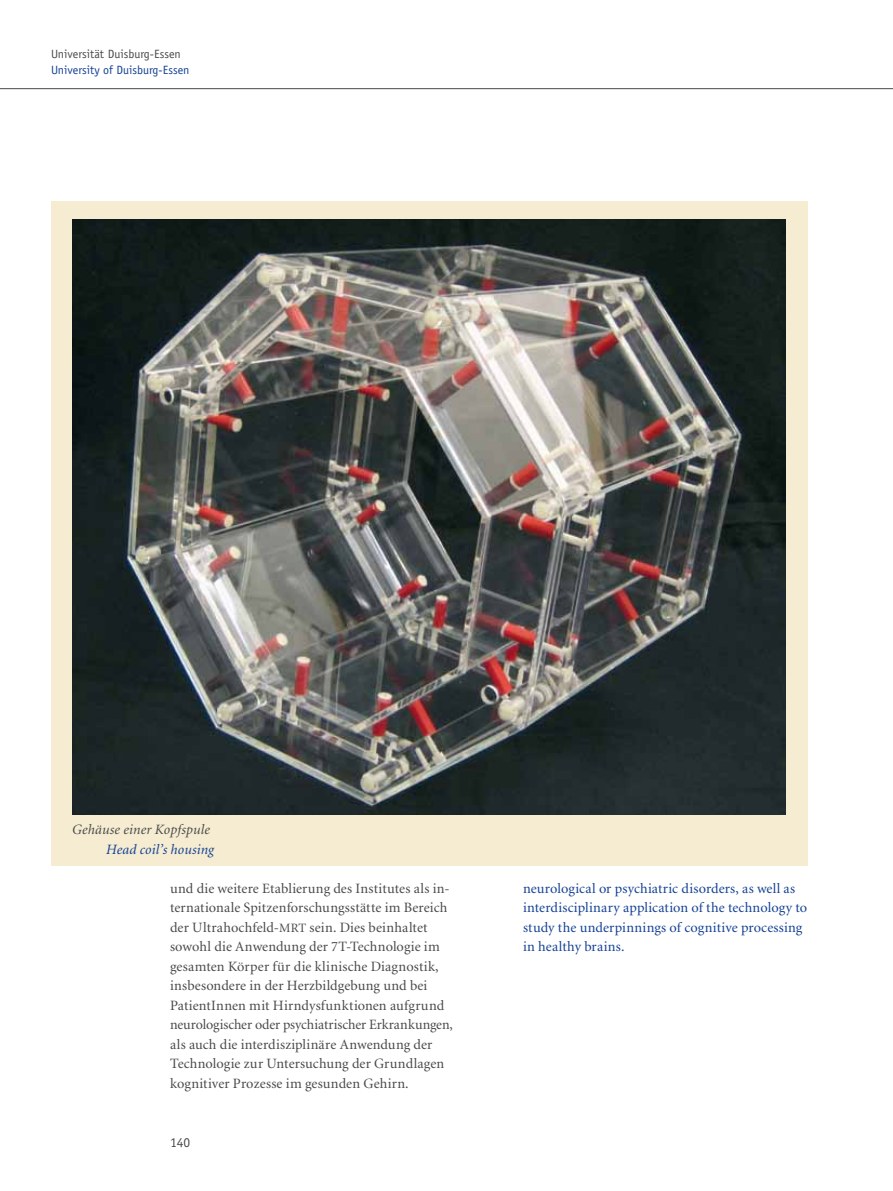
<style>
.page{position:relative;width:893px;height:1191px;background:#fff}
.page>*{position:absolute;margin:0;border:0;box-sizing:border-box;transform-origin:0 0}
.t1{font:14.25px/19.5px "Minion";letter-spacing:.01em;color:#494948}
.t2{font:14.25px/19.5px "Minion";letter-spacing:.01em;color:#134094}
.t3{font:italic 14.25px "Minion";letter-spacing:.01em;color:#494948}
.t4{font:italic 14.25px "Minion";letter-spacing:.01em;color:#134094}
.t5{font:13.5px "Officina Sans";color:#494948}
.t6{font:12px "Officina Sans";color:#134094}
.t7{font:12px "Officina Sans";color:#494948}
.s1{font-size:12.75px}
</style>
<div class="page">
<hr style="left:0;top:88px;width:893px;height:1px;background:#494948">
<div style="left:51px;top:201px;width:757px;height:664px;background:#f5ecd1"></div>
<img style="left:72px;top:219px;width:713px;height:596px">
<p class="t7" style="left:51px;top:47px;width:131px">Universität Duisburg-Essen</p>
<p class="t6" style="left:51px;top:62px;width:140px">University of Duisburg-Essen</p>
<p class="t3" style="left:72px;top:822px;width:139px">Gehäuse einer Kopfspule</p>
<p class="t4" style="left:106px;top:842px;width:109px">Head coil’s housing</p>
<p class="t1" style="left:170px;top:879px;width:284px">und die weitere Etablierung des Institutes als in&shy;ternationale Spitzenforschungsstätte im Bereich der Ultrahochfeld-<span class="s1">MRT</span> sein. Dies beinhaltet sowohl die Anwendung der 7T-Technologie im gesamten Körper für die klinische Diagnostik, insbesondere in der Herzbildgebung und bei PatientInnen mit Hirndysfunktionen aufgrund neurologischer oder psychiatrischer Erkrankungen, als auch die interdisziplinäre Anwendung der Technologie zur Untersuchung der Grundlagen kognitiver Prozesse im gesunden Gehirn.</p>
<p class="t2" style="left:523px;top:879px;width:286px">neurological or psychiatric disorders, as well as interdisciplinary application of the technology to study the underpinnings of cognitive processing in healthy brains.</p>
<p class="t5" style="left:170px;top:1134px;width:22px">140</p>
</div>
